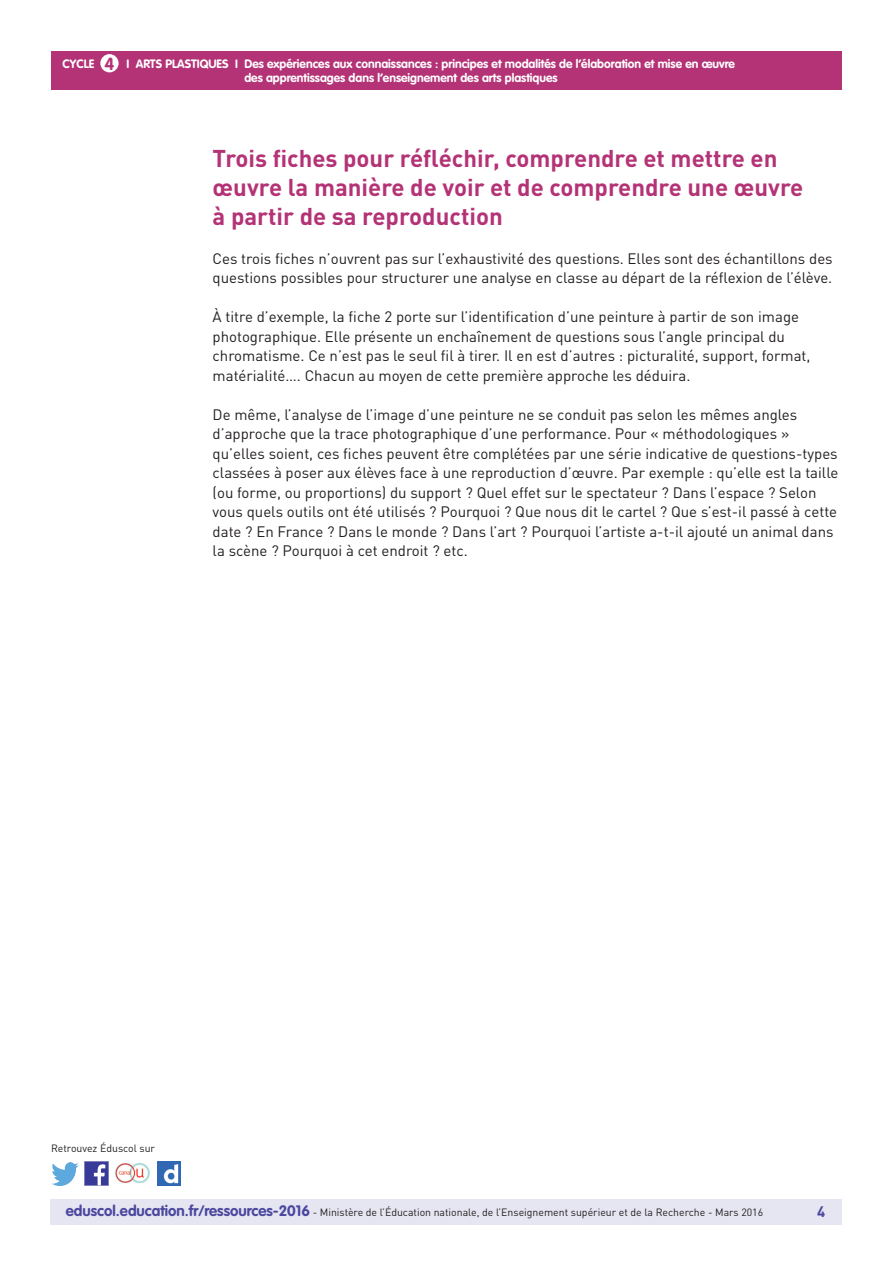
<style>
.page{position:relative;width:893px;height:1263px;background:#fff}
.page>*{position:absolute;margin:0;border:0;box-sizing:border-box;transform-origin:0 0}
.t1{font:700 24px/28.8px "DIN Pro";color:#b43376}
.t2{font:700 17.25px "VAG Rounded Std";color:#b43376}
.t3{font:15px/19.5px "DIN Pro";color:#231f20}
.t4{font:700 15px "DIN Pro";color:#4a489e}
.t5{font:700 12px/14.4px "VAG Rounded Std";color:#fff}
.t6{font:10.5px "DIN Pro";color:#231f20}
.s1{font-family:"VAG Rounded Std";font-weight:700;font-size:15px;color:#4a489e}
</style>
<div class="page">
<div style="left:50px;top:1199px;width:791px;height:26px;background:#e6e5f2"></div>
<img style="left:85px;top:1162px;width:23px;height:23px">
<img style="left:51px;top:1163px;width:28px;height:22px">
<img style="left:158px;top:1162px;width:22px;height:23px">
<img style="left:115px;top:1163px;width:35px;height:21px">
<div style="left:51px;top:51px;width:791px;height:39px;background:#b43376"></div>
<div style="left:100px;top:54px;width:19px;height:18px;background:#fff;border-radius:50%"></div>
<p class="t2" style="left:105px;top:53px;width:11px">4</p>
<p class="t5" style="left:63px;top:57px;width:33px">CYCLE</p>
<p class="t5" style="left:244px;top:57px;width:492px;text-indent:-118px">I ARTS PLASTIQUES I Des expériences aux connaissances : principes et modalités de l’élaboration et mise en œuvre des apprentissages dans l’enseignement des arts plastiques</p>
<h1 class="t1" style="left:213px;top:143px;width:592px">Trois fiches pour réfléchir, comprendre et mettre en œuvre la manière de voir et de comprendre une œuvre à partir de sa reproduction</h1>
<p class="t3" style="left:213px;top:248px;width:622px">Ces trois fiches n’ouvrent pas sur l’exhaustivité des questions. Elles sont des échantillons des questions possibles pour structurer une analyse en classe au départ de la réflexion de l’élève.</p>
<p class="t3" style="left:213px;top:307px;width:599px">À titre d’exemple, la fiche 2 porte sur l’identification d’une peinture à partir de son image photographique. Elle présente un enchaînement de questions sous l’angle principal du chromatisme. Ce n’est pas le seul fil à tirer. Il en est d’autres : picturalité, support, format, matérialité…. Chacun au moyen de cette première approche les déduira.</p>
<p class="t3" style="left:213px;top:404px;width:627px">De même, l’analyse de l’image d’une peinture ne se conduit pas selon les mêmes angles d’approche que la trace photographique d’une performance. Pour « méthodologiques » qu’elles soient, ces fiches peuvent être complétées par une série indicative de questions-types classées à poser aux élèves face à une reproduction d’œuvre. Par exemple : qu’elle est la taille (ou forme, ou proportions) du support ? Quel effet sur le spectateur ? Dans l’espace ? Selon vous quels outils ont été utilisés ? Pourquoi ? Que nous dit le cartel ? Que s’est-il passé à cette date ? En France ? Dans le monde ? Dans l’art ? Pourquoi l’artiste a-t-il ajouté un animal dans la scène ? Pourquoi à cet endroit ? etc.</p>
<p class="t6" style="left:51px;top:1141px;width:106px">Retrouvez Éduscol sur</p>
<p class="t6" style="left:66px;top:1205px;width:699px"><span class="s1">eduscol.education.fr/ressources-2016</span> - Ministère de l’Éducation nationale, de l’Enseignement supérieur et de la Recherche - Mars 2016</p>
<p class="t4" style="left:817px;top:1201px;width:10px">4</p>
</div>
